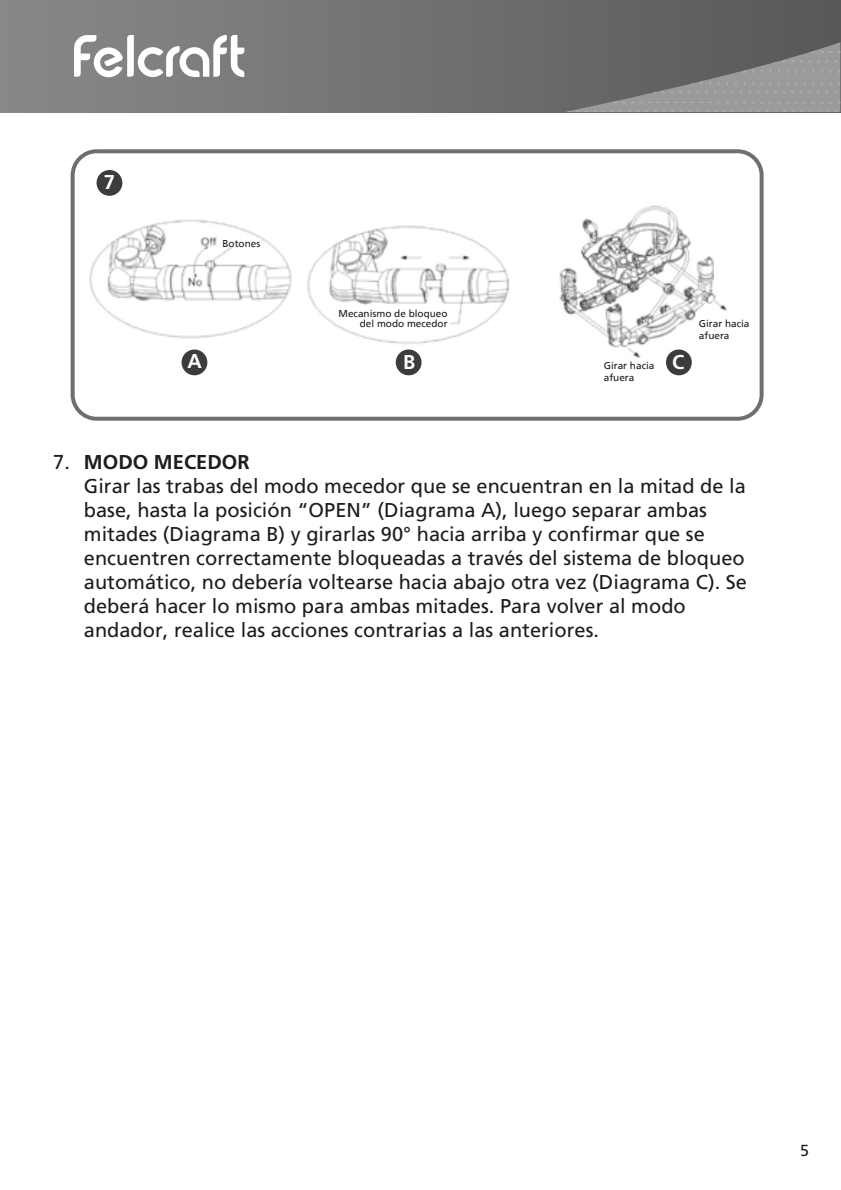
<style>
.page{position:relative;width:841px;height:1190px;background:#fff}
.page>*{position:absolute;margin:0;border:0;box-sizing:border-box;transform-origin:0 0}
.t1{font:20px/24px "Frutiger";color:#1d1d1b}
.t2{font:700 20px "Frutiger";color:#1d1d1b}
.t3{font:700 20px "Frutiger";color:#fff}
.t4{font:16px "Frutiger";color:#1d1d1b}
.t5{font:10px/12px "Frutiger";color:#1d1d1b}
</style>
<div class="page">
<div style="left:71px;top:149px;width:692px;height:272px;border:4px solid #706f6f;border-radius:24px"></div>
<img style="left:89px;top:220px;width:420px;height:142px">
<img style="left:559px;top:205px;width:168px;height:154px">
<div style="left:96px;top:170px;width:26px;height:26px;background:#3d3c3c;border-radius:50%"></div>
<div style="left:181px;top:349px;width:26px;height:26px;background:#3d3c3c;border-radius:50%"></div>
<div style="left:395px;top:349px;width:26px;height:26px;background:#3d3c3c;border-radius:50%"></div>
<div style="left:665px;top:349px;width:26px;height:26px;background:#3d3c3c;border-radius:50%"></div>
<div style="left:1px;top:0;width:839px;height:112px;background:linear-gradient(to right,#898989,#585857)"></div>
<svg style="left:564px;top:42px;width:276px;height:70px;background:#7c7c7b"></svg>
<svg style="left:74px;top:35px;width:170px;height:43px"></svg>
<p class="t3" style="left:104px;top:170px;width:13px">7</p>
<p class="t5" style="left:222px;top:237px;width:39px">Botones</p>
<p class="t5" style="left:338px;top:308px;width:110px;line-height:10px;text-align:right">Mecanismo de bloqueo del modo mecedor</p>
<p class="t3" style="left:187px;top:349px;width:16px">A</p>
<p class="t3" style="left:403px;top:350px;width:14px">B</p>
<p class="t3" style="left:672px;top:350px;width:14px">C</p>
<p class="t5" style="left:603px;top:359px;width:52px">Girar hacia afuera</p>
<p class="t5" style="left:698px;top:317px;width:52px">Girar hacia afuera</p>
<p class="t1" style="left:53px;top:450px;width:18px">7.</p>
<p class="t2" style="left:84px;top:450px;width:167px">MODO MECEDOR</p>
<p class="t1" style="left:84px;top:474px;width:664px">Girar las trabas del modo mecedor que se encuentran en la mitad de la base, hasta la posición “OPEN” (Diagrama A), luego separar ambas mitades (Diagrama B) y girarlas 90° hacia arriba y confirmar que se encuentren correctamente bloqueadas a través del sistema de bloqueo automático, no debería voltearse hacia abajo otra vez (Diagrama C). Se deberá hacer lo mismo para ambas mitades. Para volver al modo andador, realice las acciones contrarias a las anteriores.</p>
<p class="t4" style="left:800px;top:1140px;width:10px">5</p>
</div>
